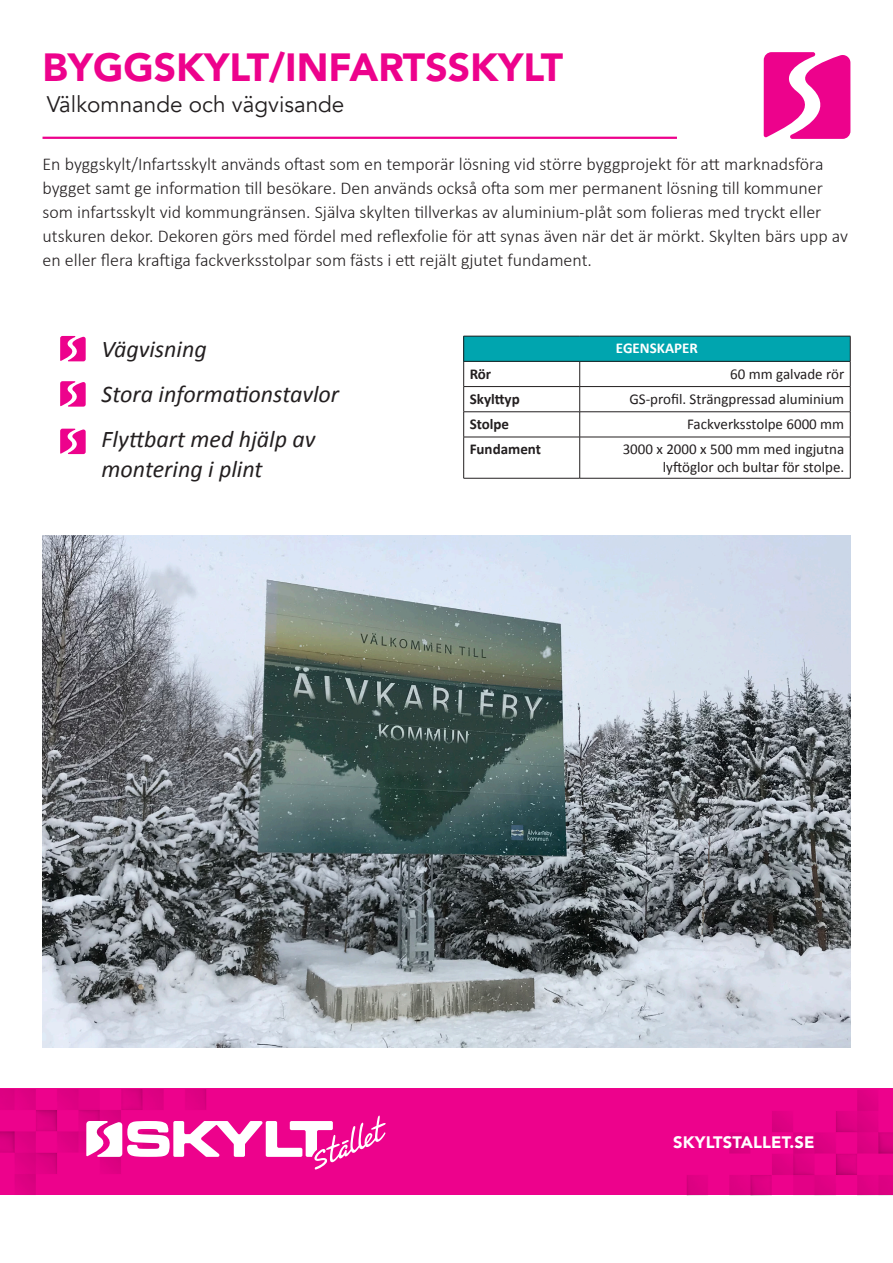
<style>
.page{position:relative;width:893px;height:1263px;background:#fff}
.page>*{position:absolute;margin:0;border:0;box-sizing:border-box;transform-origin:0 0}
.t1{font:900 39px "Avenir LT Std";color:#ed028c}
.t2{font:italic 24px/45px "Calibri";color:#231f20}
.t3{font:22.5px "Avenir";color:#231f20}
.t4{font:300 18px/24px "Calibri";color:#231f20}
.t5{font:900 16.5px "Avenir LT Std";letter-spacing:.01em;color:#fff}
.t6{font:15px/18px "Calibri";color:#231f20;text-align:right}
.t7{font:700 15px "Calibri";color:#231f20}
.t8{font:700 15px "Calibri";color:#fff}
</style>
<div class="page">
<svg style="left:60px;top:381px;width:26px;height:26px"></svg>
<svg style="left:60px;top:429px;width:26px;height:25px"></svg>
<svg style="left:60px;top:336px;width:26px;height:25px"></svg>
<svg style="left:764px;top:52px;width:86px;height:87px"></svg>
<hr style="left:43px;top:137px;width:634px;height:2px;background:#ed028c">
<div style="left:464px;top:336px;width:386px;height:25px;background:#00a5af"></div>
<hr style="left:463px;top:336px;width:117px;height:1px;background:#231f20">
<hr style="left:580px;top:336px;width:270px;height:1px;background:#231f20">
<svg style="left:579px;top:362px;width:1px;height:75px"></svg>
<hr style="left:579px;top:437px;width:1px;height:41px;background:#231f20">
<hr style="left:463px;top:361px;width:117px;height:1px;background:#231f20">
<hr style="left:580px;top:361px;width:270px;height:1px;background:#231f20">
<hr style="left:463px;top:386px;width:117px;height:1px;background:#231f20">
<hr style="left:580px;top:386px;width:270px;height:1px;background:#231f20">
<hr style="left:463px;top:411px;width:117px;height:1px;background:#231f20">
<svg style="left:463px;top:336px;width:1px;height:101px"></svg>
<hr style="left:580px;top:411px;width:270px;height:1px;background:#231f20">
<svg style="left:850px;top:336px;width:1px;height:101px"></svg>
<hr style="left:463px;top:437px;width:117px;height:1px;background:#231f20">
<hr style="left:463px;top:437px;width:1px;height:41px;background:#231f20">
<hr style="left:580px;top:437px;width:270px;height:1px;background:#231f20">
<hr style="left:850px;top:437px;width:1px;height:41px;background:#231f20">
<hr style="left:463px;top:478px;width:117px;height:1px;background:#231f20">
<hr style="left:580px;top:478px;width:270px;height:1px;background:#231f20">
<img style="left:43px;top:536px;width:807px;height:511px">
<div style="left:0;top:1089px;width:893px;height:106px;background:#ed028c"></div>
<img style="left:687px;top:1090px;width:206px;height:106px">
<img style="left:0;top:1089px;width:206px;height:106px">
<svg style="left:86px;top:1115px;width:300px;height:54px"></svg>
<h1 class="t1" style="left:43px;top:43px;width:522px">BYGGSKYLT/INFARTSSKYLT</h1>
<p class="t3" style="left:47px;top:91px;width:299px">Välkomnande och vägvisande</p>
<p class="t4" style="left:43px;top:152px;width:807px">En byggskylt/Infartsskylt används oftast som en temporär lösning vid större byggprojekt för att marknadsföra bygget samt ge information till besökare. Den används också ofta som mer permanent lösning till kommuner som infartsskylt vid kommungränsen. Själva skylten tillverkas av aluminium-plåt som folieras med tryckt eller utskuren dekor. Dekoren görs med fördel med reflexfolie för att synas även när det är mörkt. Skylten bärs upp av en eller flera kraftiga fackverksstolpar som fästs i ett rejält gjutet fundament.</p>
<h2 class="t2" style="left:102px;top:325px;width:239px">Vägvisning<br>Stora informationstavlor<br>Flyttbart med hjälp av</h2>
<h2 class="t2" style="left:102px;top:445px;width:162px">montering i plint</h2>
<p class="t8" style="left:616px;top:338px;width:83px">EGENSKAPER</p>
<p class="t7" style="left:470px;top:363px;width:23px">Rör</p>
<p class="t6" style="left:730px;top:364px;width:115px">60 mm galvade rör</p>
<p class="t7" style="left:470px;top:388px;width:52px">Skylttyp</p>
<p class="t6" style="left:629px;top:389px;width:216px">GS-profil. Strängpressad aluminium</p>
<p class="t7" style="left:470px;top:413px;width:41px">Stolpe</p>
<p class="t6" style="left:687px;top:415px;width:159px">Fackverksstolpe 6000 mm</p>
<p class="t7" style="left:470px;top:439px;width:73px">Fundament</p>
<p class="t6" style="left:623px;top:440px;width:223px">3000 x 2000 x 500 mm med ingjutna lyftöglor och bultar för stolpe.</p>
<p class="t5" style="left:673px;top:1132px;width:143px">SKYLTSTALLET.SE</p>
</div>
